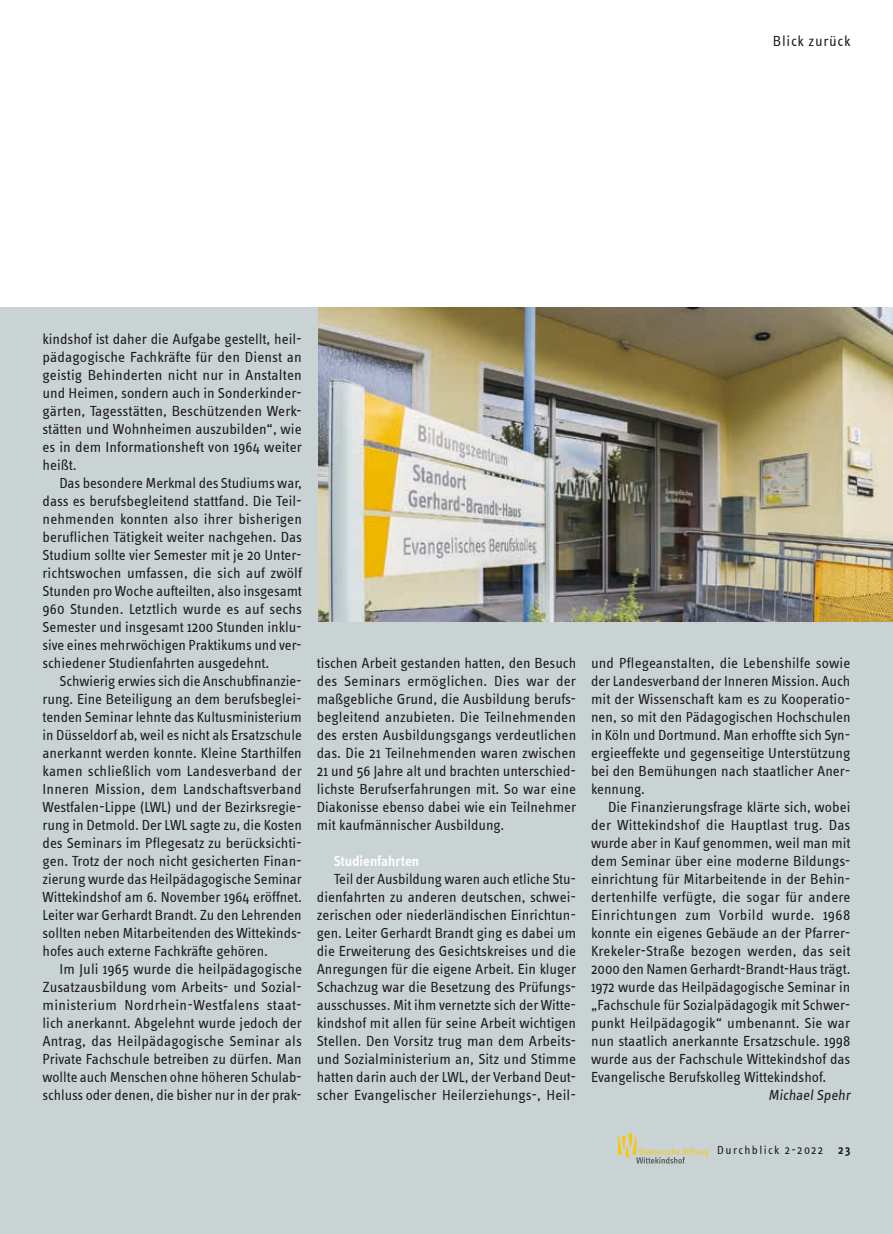
<style>
.page{position:relative;width:893px;height:1234px;background:#fff}
.page>*{position:absolute;margin:0;border:0;box-sizing:border-box;transform-origin:0 0}
.t1{font:15px/18px "Info Text";color:#1a171c;text-align:justify}
.t2{font:15px "Info Text";letter-spacing:.025em;color:#1a171c}
.t3{font:600 15px "Info Text";color:#fff}
.t4{font:15px "Info Text";letter-spacing:.05em;color:#1a171c}
.t5{font:12px "Info Text";letter-spacing:.12em;color:#1a171c}
.s1{font-weight:600}
</style>
<div class="page">
<div style="left:0;top:308px;width:893px;height:925px;background:#c9d3d3"></div>
<svg style="left:618px;top:1133px;width:90px;height:30px"></svg>
<img style="left:319px;top:308px;width:574px;height:313px">
<p class="t4" style="left:773px;top:33px;width:79px">Blick zurück</p>
<p class="t1" style="left:43px;top:330px;width:261px">kindshof ist daher die Aufgabe gestellt, heil&shy;pädagogische Fachkräfte für den Dienst an geistig Behinderten nicht nur in Anstalten und Heimen, sondern auch in Sonderkinder&shy;gärten, Tagesstätten, Beschützenden Werk&shy;stätten und Wohnheimen auszubilden“, wie es in dem Informationsheft von 1964 weiter heißt.</p>
<p class="t1" style="left:43px;top:474px;width:261px;text-indent:17px">Das besondere Merkmal des Studiums war, dass es berufsbegleitend stattfand. Die Teil&shy;nehmenden konnten also ihrer bisherigen beruflichen Tätigkeit weiter nachgehen. Das Studium sollte vier Semester mit je 20 Unter&shy;richtswochen umfassen, die sich auf zwölf Stunden pro Woche aufteilten, also insgesamt 960 Stunden. Letztlich wurde es auf sechs Semester und insgesamt 1200 Stunden inklu&shy;sive eines mehrwöchigen Praktikums und ver&shy;schiedener Studienfahrten ausgedehnt.</p>
<p class="t1" style="left:43px;top:672px;width:261px;text-indent:17px">Schwierig erwies sich die Anschubfinanzie&shy;rung. Eine Beteiligung an dem berufsbeglei&shy;tenden Seminar lehnte das Kultusministerium in Düsseldorf ab, weil es nicht als Ersatzschule anerkannt werden konnte. Kleine Starthilfen kamen schließlich vom Landesverband der Inneren Mission, dem Landschaftsverband Westfalen-Lippe (LWL) und der Bezirksregie&shy;rung in Detmold. Der LWL sagte zu, die Kosten des Seminars im Pflegesatz zu berücksichti&shy;gen. Trotz der noch nicht gesicherten Finan&shy;zierung wurde das Heilpädagogische Seminar Wittekindshof am 6. November 1964 eröffnet.<br>Leiter war Gerhardt Brandt. Zu den Lehrenden sollten neben Mitarbeitenden des Wittekinds&shy;hofes auch externe Fachkräfte gehören.</p>
<p class="t1" style="left:43px;top:960px;width:261px;text-align:left;text-indent:17px">Im Juli 1965 wurde die heilpädagogische Zusatzausbildung vom Arbeits- und Sozial&shy;ministerium Nordrhein-Westfalens staat&shy;lich anerkannt. Abgelehnt wurde jedoch der Antrag, das Heilpädagogische Seminar als Private Fachschule betreiben zu dürfen. Man wollte auch Menschen ohne höheren Schulab&shy;schluss oder denen, die bisher nur in der prak-</p>
<p class="t1" style="left:317px;top:654px;width:261px">tischen Arbeit gestanden hatten, den Besuch des Seminars ermöglichen. Dies war der maßgebliche Grund, die Ausbildung berufs&shy;begleitend anzubieten. Die Teilnehmenden des ersten Ausbildungsgangs verdeutlichen das. Die 21 Teilnehmenden waren zwischen 21 und 56 Jahre alt und brachten unterschied&shy;lichste Berufserfahrungen mit. So war eine Diakonisse ebenso dabei wie ein Teilnehmer mit kaufmännischer Ausbildung.</p>
<p class="t3" style="left:334px;top:852px;width:87px">Studienfahrten</p>
<p class="t1" style="left:317px;top:870px;width:261px;text-align:left;text-indent:17px">Teil der Ausbildung waren auch etliche Stu&shy;dienfahrten zu anderen deutschen, schwei&shy;zerischen oder niederländischen Einrichtun&shy;gen. Leiter Gerhardt Brandt ging es dabei um die Erweiterung des Gesichtskreises und die Anregungen für die eigene Arbeit. Ein kluger Schachzug war die Besetzung des Prüfungs&shy;ausschusses. Mit ihm vernetzte sich der Witte&shy;kindshof mit allen für seine Arbeit wichtigen Stellen. Den Vorsitz trug man dem Arbeits&shy;und Sozialministerium an, Sitz und Stimme hatten darin auch der LWL, der Verband Deut&shy;scher Evangelischer Heilerziehungs-, Heil-</p>
<p class="t1" style="left:591px;top:654px;width:261px">und Pflegeanstalten, die Lebenshilfe sowie der Landesverband der Inneren Mission. Auch mit der Wissenschaft kam es zu Kooperatio&shy;nen, so mit den Pädagogischen Hochschulen in Köln und Dortmund. Man erhoffte sich Syn&shy;ergieeffekte und gegenseitige Unterstützung bei den Bemühungen nach staatlicher Aner&shy;kennung.</p>
<p class="t1" style="left:608px;top:798px;width:244px">Die Finanzierungsfrage klärte sich, wobei</p>
<p class="t1" style="left:591px;top:816px;width:261px">der Wittekindshof die Hauptlast trug. Das</p>
<p class="t1" style="left:591px;top:834px;width:261px">wurde aber in Kauf genommen, weil man mit</p>
<p class="t1" style="left:591px;top:852px;width:261px">dem Seminar über eine moderne Bildungs-</p>
<p class="t1" style="left:591px;top:870px;width:261px">einrichtung für Mitarbeitende in der Behin-</p>
<p class="t1" style="left:591px;top:888px;width:261px">dertenhilfe verfügte, die sogar für andere</p>
<p class="t2" style="left:591px;top:907px;width:261px">Einrichtungen zum Vorbild wurde. 1968</p>
<p class="t1" style="left:591px;top:924px;width:261px">konnte ein eigenes Gebäude an der Pfarrer-</p>
<p class="t1" style="left:591px;top:942px;width:261px">Krekeler-Straße bezogen werden, das seit</p>
<p class="t1" style="left:591px;top:960px;width:261px">2000 den Namen Gerhardt-Brandt-Haus trägt.</p>
<p class="t1" style="left:591px;top:978px;width:261px">1972 wurde das Heilpädagogische Seminar in</p>
<p class="t1" style="left:591px;top:996px;width:261px">„Fachschule für Sozialpädagogik mit Schwer-</p>
<p class="t1" style="left:591px;top:1014px;width:261px">punkt Heilpädagogik“ umbenannt. Sie war</p>
<p class="t1" style="left:591px;top:1032px;width:261px">nun staatlich anerkannte Ersatzschule. 1998</p>
<p class="t1" style="left:591px;top:1050px;width:261px">wurde aus der Fachschule Wittekindshof das</p>
<p class="t1" style="left:591px;top:1068px;width:237px">Evangelische Berufskolleg Wittekindshof.</p>
<p class="t1" style="left:768px;top:1086px;width:86px">Michael Spehr</p>
<p class="t5" style="left:717px;top:1143px;width:135px">Durchblick 2-2022 <span class="s1">23</span></p>
</div>
